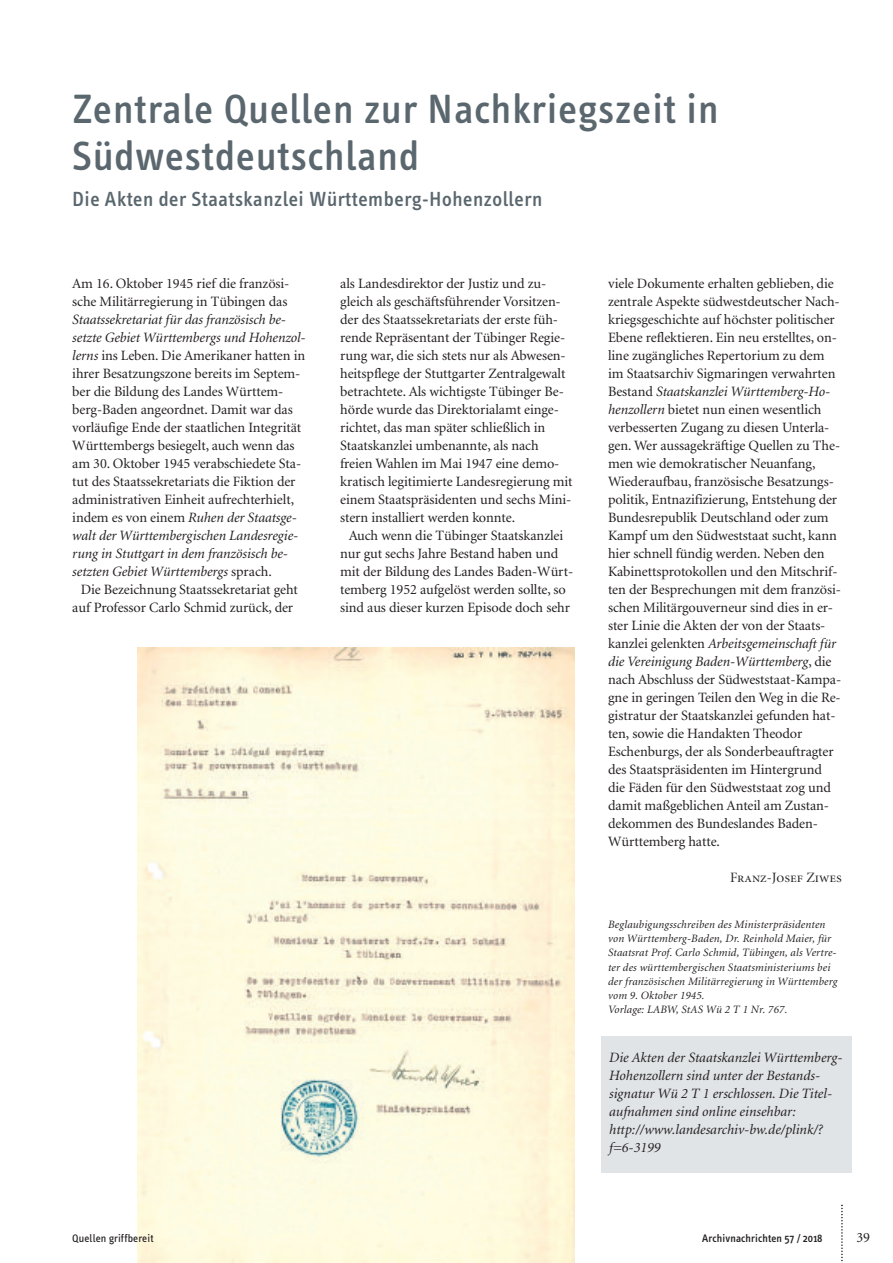
<style>
.page{position:relative;width:893px;height:1263px;background:#fff}
.page>*{position:absolute;margin:0;border:0;box-sizing:border-box;transform-origin:0 0}
.t1{font:500 42px/46.5px "Info Text";letter-spacing:.025em;color:#5a676e}
.t2{font:500 21px "Info Text";letter-spacing:.025em;color:#5a676e}
.t3{font:14.25px/18px "Minion";letter-spacing:-.005em;color:#231f20}
.t4{font:italic 14.25px/18px "Minion";color:#231f20}
.t5{font:14.25px "Minion Display Regular SC";color:#231f20}
.t6{font:italic 11.25px/14.2px "Minion";letter-spacing:.015em;color:#231f20}
.t7{font:500 11.25px "Info Text";letter-spacing:.015em;color:#231f20}
.t8{font:11.25px "Info Text";letter-spacing:.015em;color:#231f20}
.s1{font-style:italic}
.s2{font-style:normal}
</style>
<div class="page">
<svg style="left:841px;top:1204px;width:2px;height:59px"></svg>
<div style="left:601px;top:1036px;width:251px;height:136px;background:#e0e4e7"></div>
<img style="left:137px;top:648px;width:437px;height:615px">
<h1 class="t1" style="left:72px;top:89px;width:648px">Zentrale Quellen zur Nachkriegszeit in<br>Südwestdeutschland</h1>
<h2 class="t2" style="left:72px;top:191px;width:472px">Die Akten der Staatskanzlei Württemberg-Hohenzollern</h2>
<p class="t3" style="left:72px;top:276px;width:219px">Am 16. Oktober 1945 rief die französi&shy;sche Militärregierung in Tübingen das</p>
<p class="t4" style="left:72px;top:312px;width:215px">Staatssekretariat für das französisch be-</p>
<p class="t4" style="left:72px;top:330px;width:235px">setzte Gebiet Württembergs und Hohenzol-</p>
<p class="t3" style="left:72px;top:348px;width:234px"><span class="s1">lerns</span> ins Leben. Die Amerikaner hatten in</p>
<p class="t3" style="left:72px;top:366px;width:230px">ihrer Besatzungszone bereits im Septem-</p>
<p class="t3" style="left:72px;top:384px;width:213px">ber die Bildung des Landes Württem-</p>
<p class="t3" style="left:72px;top:402px;width:222px">berg-Baden angeordnet. Damit war das</p>
<p class="t3" style="left:72px;top:420px;width:230px">vorläufige Ende der staatlichen Integrität</p>
<p class="t3" style="left:72px;top:438px;width:224px">Württembergs besiegelt, auch wenn das</p>
<p class="t3" style="left:72px;top:456px;width:230px">am 30. Oktober 1945 verabschiedete Sta-</p>
<p class="t3" style="left:72px;top:474px;width:225px">tut des Staatssekretariats die Fiktion der</p>
<p class="t3" style="left:72px;top:492px;width:223px">administrativen Einheit aufrechterhielt,</p>
<p class="t4" style="left:72px;top:510px;width:226px"><span class="s2">indem es von einem</span> Ruhen der Staatsge-</p>
<p class="t4" style="left:72px;top:528px;width:228px">walt der Württembergischen Landesregie-</p>
<p class="t4" style="left:72px;top:546px;width:217px">rung in Stuttgart in dem französisch be-</p>
<p class="t4" style="left:72px;top:564px;width:201px">setzten Gebiet Württembergs <span class="s2">sprach.</span></p>
<p class="t3" style="left:81px;top:582px;width:219px">Die Bezeichnung Staatssekretariat geht</p>
<p class="t3" style="left:72px;top:600px;width:222px">auf Professor Carlo Schmid zurück, der</p>
<p class="t3" style="left:340px;top:276px;width:208px">als Landesdirektor der Justiz und zu-</p>
<p class="t3" style="left:340px;top:294px;width:222px">gleich als geschäftsführender Vorsitzen-</p>
<p class="t3" style="left:340px;top:312px;width:219px">der des Staatssekretariats der erste füh-</p>
<p class="t3" style="left:340px;top:330px;width:227px">rende Repräsentant der Tübinger Regie-</p>
<p class="t3" style="left:340px;top:348px;width:227px">rung war, die sich stets nur als Abwesen-</p>
<p class="t3" style="left:340px;top:366px;width:227px">heitspflege der Stuttgarter Zentralgewalt</p>
<p class="t3" style="left:340px;top:384px;width:225px">betrachtete. Als wichtigste Tübinger Be-</p>
<p class="t3" style="left:340px;top:402px;width:220px">hörde wurde das Direktorialamt einge-</p>
<p class="t3" style="left:340px;top:420px;width:207px">richtet, das man später schließlich in</p>
<p class="t3" style="left:340px;top:438px;width:200px">Staatskanzlei umbenannte, als nach</p>
<p class="t3" style="left:340px;top:456px;width:221px">freien Wahlen im Mai 1947 eine demo-</p>
<p class="t3" style="left:340px;top:474px;width:234px">kratisch legitimierte Landesregierung mit</p>
<p class="t3" style="left:340px;top:492px;width:233px">einem Staatspräsidenten und sechs Mini-</p>
<p class="t3" style="left:340px;top:510px;width:176px">stern installiert werden konnte.</p>
<p class="t3" style="left:349px;top:528px;width:216px">Auch wenn die Tübinger Staatskanzlei</p>
<p class="t3" style="left:340px;top:546px;width:220px">nur gut sechs Jahre Bestand haben und</p>
<p class="t3" style="left:340px;top:564px;width:235px">mit der Bildung des Landes Baden-Würt-</p>
<p class="t3" style="left:340px;top:582px;width:227px">temberg 1952 aufgelöst werden sollte, so</p>
<p class="t3" style="left:340px;top:600px;width:231px">sind aus dieser kurzen Episode doch sehr</p>
<p class="t8" style="left:72px;top:1234px;width:83px">Quellen griffbereit</p>
<p class="t3" style="left:608px;top:276px;width:235px">viele Dokumente erhalten geblieben, die zentrale Aspekte südwestdeutscher Nach&shy;kriegsgeschichte auf höchster politischer Ebene reflektieren. Ein neu erstelltes, on&shy;line zugängliches Repertorium zu dem im Staatsarchiv Sigmaringen verwahrten Bestand <span class="s1">Staatskanzlei Württemberg-Ho&shy;henzollern</span> bietet nun einen wesentlich verbesserten Zugang zu diesen Unterla&shy;gen. Wer aussagekräftige Quellen zu The&shy;men wie demokratischer Neuanfang, Wiederaufbau, französische Besatzungs&shy;politik, Entnazifizierung, Entstehung der Bundesrepublik Deutschland oder zum Kampf um den Südweststaat sucht, kann hier schnell fündig werden. Neben den Kabinettsprotokollen und den Mitschrif&shy;ten der Besprechungen mit dem französi&shy;schen Militärgouverneur sind dies in er&shy;ster Linie die Akten der von der Staats&shy;kanzlei gelenkten <span class="s1">Arbeitsgemeinschaft für die Vereinigung Baden-Württemberg</span>, die nach Abschluss der Südweststaat-Kampa&shy;gne in geringen Teilen den Weg in die Re&shy;gistratur der Staatskanzlei gefunden hat&shy;ten, sowie die Handakten Theodor Eschenburgs, der als Sonderbeauftragter des Staatspräsidenten im Hintergrund die Fäden für den Südweststaat zog und damit maßgeblichen Anteil am Zustan&shy;dekommen des Bundeslandes Baden-Württemberg hatte.</p>
<p class="t5" style="left:730px;top:872px;width:113px">Franz-Josef Ziwes</p>
<p class="t6" style="left:608px;top:918px;width:231px">Beglaubigungsschreiben des Ministerpräsidenten von Württemberg-Baden, Dr. Reinhold Maier, für Staatsrat Prof. Carlo Schmid, Tübingen, als Vertre&shy;ter des württembergischen Staatsministeriums bei der französischen Militärregierung in Württemberg vom 9. Oktober 1945.<br>Vorlage: LABW, StAS Wü 2 T 1 Nr. 767.</p>
<p class="t4" style="left:609px;top:1050px;width:235px">Die Akten der Staatskanzlei Württemberg-Hohenzollern sind unter der Bestands&shy;signatur Wü 2 T 1 erschlossen. Die Titel&shy;aufnahmen sind online einsehbar: http://www.landesarchiv-bw.de/plink/? f=6-3199</p>
<p class="t7" style="left:702px;top:1234px;width:122px">Archivnachrichten 57 / 2018</p>
<p class="t3" style="left:856px;top:1230px;width:15px">39</p>
</div>
